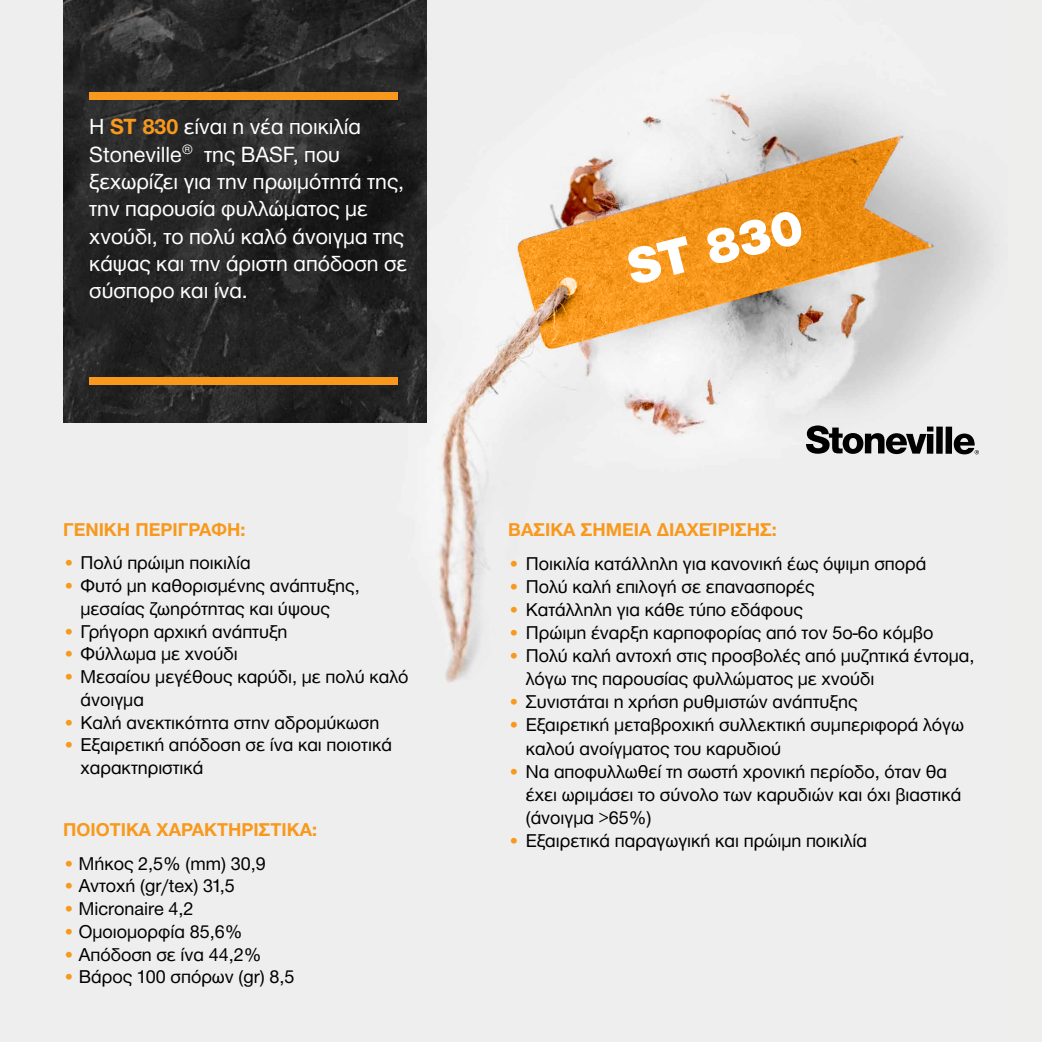
<style>
.page{position:relative;width:1042px;height:1042px;background:#fff}
.page>*{position:absolute;margin:0;border:0;box-sizing:border-box;transform-origin:0 0}
.t1{font:900 52.5px "Helvetica Neue Greek";color:#fff}
.t2{font:22.75px/27.3px "Helvetica Neue Greek";color:#fff}
.t3{font:19.25px/23.1px "Helvetica Neue Greek";color:#000}
.t4{font:700 19.25px "Helvetica Neue Greek";color:#f8991d}
.s1{font-weight:700;color:#f8991d}
.s2{color:#f8991d}
</style>
<div class="page">
<div style="left:0;top:0;width:1008px;height:1042px;background:#eee"></div>
<img style="left:63px;top:0;width:364px;height:422px">
<svg style="left:516px;top:136px;width:417px;height:215px;background:#e2b378"></svg>
<div style="left:89px;top:92px;width:308px;height:7px;background:#f8991d"></div>
<div style="left:89px;top:377px;width:308px;height:7px;background:#f8991d"></div>
<svg style="left:806px;top:425px;width:127px;height:29px;background:#767676"></svg>
<div style="left:936px;top:426px;width:7px;height:28px;background:#000"></div>
<div style="left:945px;top:427px;width:7px;height:27px;background:#000"></div>
<svg style="left:953px;top:433px;width:26px;height:21px"></svg>
<p class="t2" style="left:89px;top:113px;width:319px">H <span class="s1">ST 830</span> είναι η νέα ποικιλία<br>Stoneville® της BASF, που ξεχωρίζει για την πρωιμότητά της, την παρουσία φυλλώματος με χνούδι, το πολύ καλό άνοιγμα της κάψας και την άριστη απόδοση σε σύσπορο και ίνα.</p>
<p class="t4" style="left:63px;top:519px;width:184px">ΓΕΝΙΚΗ ΠΕΡΙΓΡΑΦΗ:</p>
<p class="t3" style="left:63px;top:551px;width:189px"><span class="s2">•</span> Πολύ πρώιμη ποικιλία</p>
<p class="t3" style="left:80px;top:574px;width:281px;text-indent:-17px"><span class="s2">•</span> Φυτό μη καθορισμένης ανάπτυξης, μεσαίας ζωηρότητας και ύψους</p>
<p class="t3" style="left:63px;top:619px;width:226px"><span class="s2">•</span> Γρήγορη αρχική ανάπτυξη</p>
<p class="t3" style="left:63px;top:642px;width:176px"><span class="s2">•</span> Φύλλωμα με χνούδι</p>
<p class="t3" style="left:80px;top:665px;width:329px;text-indent:-17px"><span class="s2">•</span> Μεσαίου μεγέθους καρύδι, με πολύ καλό άνοιγμα</p>
<p class="t3" style="left:63px;top:710px;width:318px"><span class="s2">•</span> Καλή ανεκτικότητα στην αδρομύκωση</p>
<p class="t3" style="left:80px;top:733px;width:313px;text-indent:-17px"><span class="s2">•</span> Εξαιρετική απόδοση σε ίνα και ποιοτικά χαρακτηριστικά</p>
<p class="t4" style="left:63px;top:819px;width:255px">ΠΟΙΟΤΙΚΆ ΧΑΡΑΚΤΗΡΙΣΤΙΚΆ:</p>
<p class="t3" style="left:63px;top:851px;width:204px"><span class="s2">•</span> Μήκος 2,5% (mm) 30,9</p>
<p class="t3" style="left:63px;top:874px;width:173px"><span class="s2">•</span> Αντοχή (gr/tex) 31,5</p>
<p class="t3" style="left:63px;top:897px;width:132px"><span class="s2">•</span> Micronaire 4,2</p>
<p class="t3" style="left:63px;top:920px;width:181px"><span class="s2">•</span> Ομοιομορφία 85,6%</p>
<p class="t3" style="left:63px;top:942px;width:200px"><span class="s2">•</span> Απόδοση σε ίνα 44,2%</p>
<p class="t3" style="left:63px;top:965px;width:233px"><span class="s2">•</span> Βάρος 100 σπόρων (gr) 8,5</p>
<h1 class="t1" style="left:621px;top:241px;width:180px;rotate:-14deg">ST 830</h1>
<p class="t4" style="left:508px;top:519px;width:270px">ΒΑΣΙΚΑ ΣΗΜΕΙΑ ΔΙΑΧΕΊΡΙΣΗΣ:</p>
<p class="t3" style="left:508px;top:552px;width:419px"><span class="s2">•</span> Ποικιλία κατάλληλη για κανονική έως όψιμη σπορά</p>
<p class="t3" style="left:508px;top:575px;width:308px"><span class="s2">•</span> Πολύ καλή επιλογή σε επανασπορές</p>
<p class="t3" style="left:508px;top:598px;width:296px"><span class="s2">•</span> Κατάλληλη για κάθε τύπο εδάφους</p>
<p class="t3" style="left:508px;top:621px;width:426px"><span class="s2">•</span> Πρώιμη έναρξη καρποφορίας από τον 5ο-6ο κόμβο</p>
<p class="t3" style="left:526px;top:644px;width:450px;text-indent:-17px"><span class="s2">•</span> Πολύ καλή αντοχή στις προσβολές από μυζητικά έντομα, λόγω της παρουσίας φυλλώματος με χνούδι</p>
<p class="t3" style="left:508px;top:690px;width:351px"><span class="s2">•</span> Συνιστάται η χρήση ρυθμιστών ανάπτυξης</p>
<p class="t3" style="left:526px;top:713px;width:440px;text-indent:-17px"><span class="s2">•</span> Εξαιρετική μεταβροχική συλλεκτική συμπεριφορά λόγω καλού ανοίγματος του καρυδιού</p>
<p class="t3" style="left:526px;top:759px;width:437px;text-indent:-17px"><span class="s2">•</span> Να αποφυλλωθεί τη σωστή χρονική περίοδο, όταν θα έχει ωριμάσει το σύνολο των καρυδιών και όχι βιαστικά (άνοιγμα &gt;65%)</p>
<p class="t3" style="left:508px;top:829px;width:360px"><span class="s2">•</span> Εξαιρετικά παραγωγική και πρώιμη ποικιλία</p>
</div>
